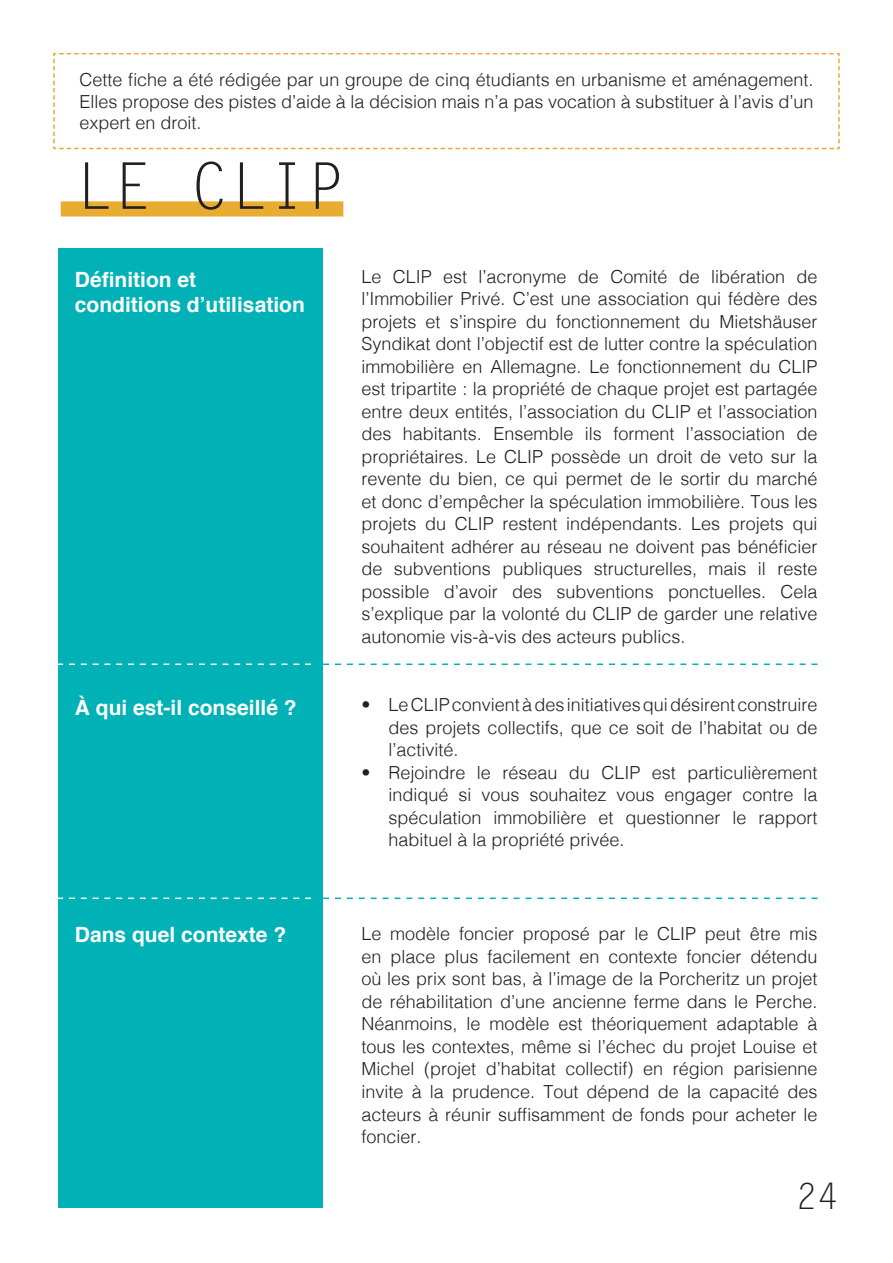
<style>
.page{position:relative;width:893px;height:1263px;background:#fff}
.page>*{position:absolute;margin:0;border:0;box-sizing:border-box;transform-origin:0 0}
.t1{font:64.5px "Letter Gothic Std";color:#231f20}
.t2{font:36px "Letter Gothic Std";color:#231f20}
.t3{font:700 21px/25.2px "Helvetica";color:#fff}
.t4{font:300 18px/22.5px "Helvetica";color:#231f20;text-align:justify}
</style>
<div class="page">
<div style="left:61px;top:201px;width:282px;height:15px;background:#e8ac31;border:2px solid #e8ac31"></div>
<div style="left:58px;top:249px;width:264px;height:959px;background:#00b2b5"></div>
<svg style="left:58px;top:663px;width:759px;height:2px"></svg>
<svg style="left:58px;top:897px;width:759px;height:2px"></svg>
<svg style="left:53px;top:52px;width:787px;height:98px"></svg>
<p class="t4" style="left:80px;top:68px;width:735px;line-height:21.6px">Cette fiche a été rédigée par un groupe de cinq étudiants en urbanisme et aménagement.<br>Elles propose des pistes d’aide à la décision mais n’a pas vocation à substituer à l’avis d’un expert en droit.</p>
<p class="t1" style="left:74px;top:149px;width:272px">LE CLIP</p>
<p class="t3" style="left:75px;top:267px;width:231px">Définition et conditions d’utilisation</p>
<p class="t3" style="left:75px;top:696px;width:223px">À qui est-il conseillé ?</p>
<p class="t4" style="left:361px;top:264px;width:458px">Le CLIP est l’acronyme de Comité de libération de l’Immobilier Privé. C’est une association qui fédère des projets et s’inspire du fonctionnement du Mietshäuser Syndikat dont l’objectif est de lutter contre la spéculation immobilière en Allemagne. Le fonctionnement du CLIP est tripartite : la propriété de chaque projet est partagée entre deux entités, l’association du CLIP et l’association des habitants. Ensemble ils forment l’association de propriétaires. Le CLIP possède un droit de veto sur la revente du bien, ce qui permet de le sortir du marché et donc d’empêcher la spéculation immobilière. Tous les projets du CLIP restent indépendants. Les projets qui souhaitent adhérer au réseau ne doivent pas bénéficier de subventions publiques structurelles, mais il reste possible d’avoir des subventions ponctuelles. Cela s’explique par la volonté du CLIP de garder une relative autonomie vis-à-vis des acteurs publics.</p>
<p class="t4" style="left:388px;top:692px;width:430px;text-indent:-27px">• Le CLIP convient à des initiatives qui désirent construire des projets collectifs, que ce soit de l’habitat ou de l’activité.</p>
<p class="t4" style="left:388px;top:760px;width:431px;text-indent:-27px">• Rejoindre le réseau du CLIP est particulièrement indiqué si vous souhaitez vous engager contre la spéculation immobilière et questionner le rapport habituel à la propriété privée.</p>
<p class="t3" style="left:75px;top:922px;width:213px">Dans quel contexte ?</p>
<p class="t4" style="left:361px;top:921px;width:458px">Le modèle foncier proposé par le CLIP peut être mis en place plus facilement en contexte foncier détendu où les prix sont bas, à l’image de la Porcheritz un projet de réhabilitation d’une ancienne ferme dans le Perche.<br>Néanmoins, le modèle est théoriquement adaptable à tous les contextes, même si l’échec du projet Louise et Michel (projet d’habitat collectif) en région parisienne invite à la prudence. Tout dépend de la capacité des acteurs à réunir suffisamment de fonds pour acheter le foncier.</p>
<h2 class="t2" style="left:796px;top:1175px;width:45px">24</h2>
</div>
